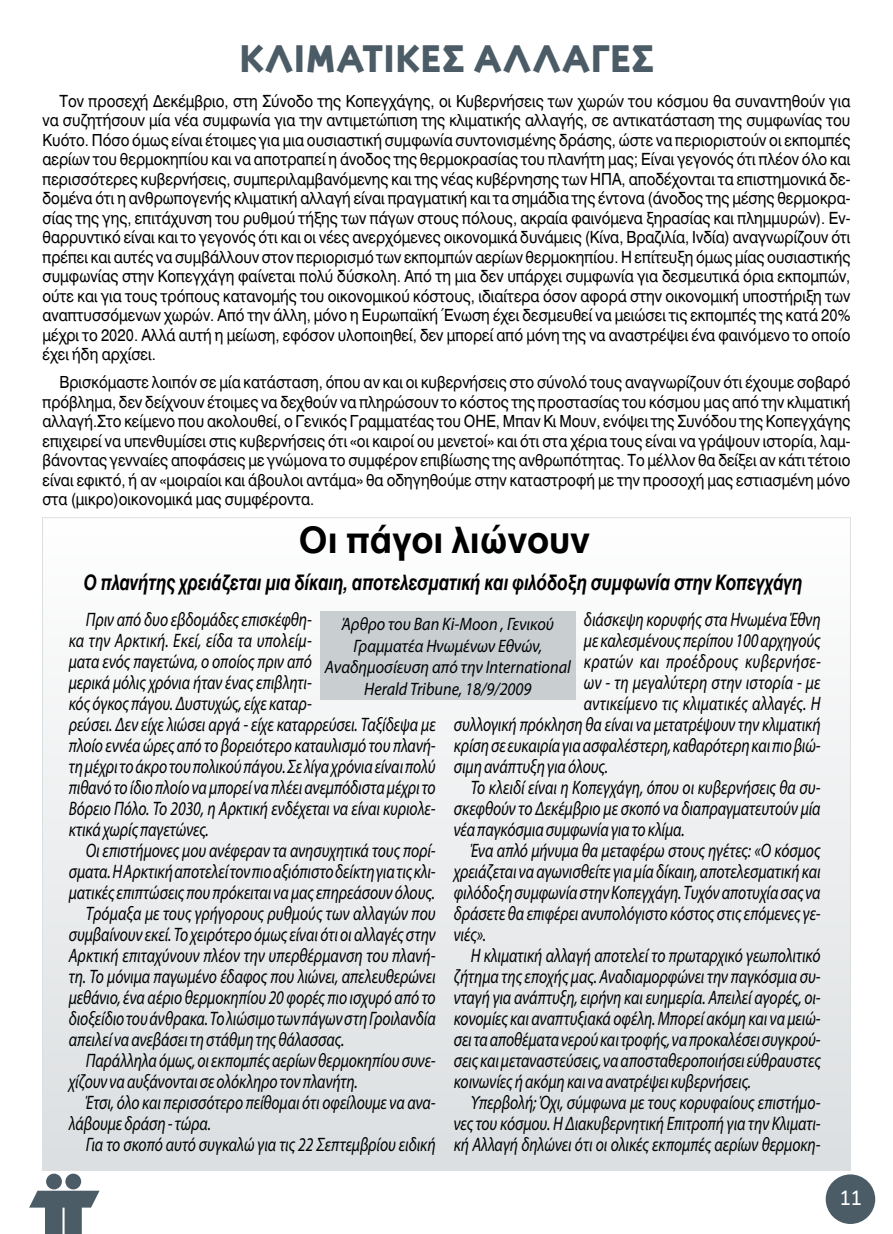
<style>
.page{position:relative;width:893px;height:1234px;background:#fff}
.page>*{position:absolute;margin:0;border:0;box-sizing:border-box;transform-origin:0 0}
.t1{font:900 39px "PF Textbook";letter-spacing:.005em;color:#4b5c66}
.t2{font:36px "UB Helvetica Bold";color:#000}
.t3{font:italic 21px "UB Helvetica Bold";color:#000;scale:.8 1}
.t4{font:21px "PF Textbook";color:#fff}
.t5{font:italic 19.5px/21px "Myriad Pro";letter-spacing:-.005em;color:#000;scale:.8 1}
.t6{font:italic 19.5px "Myriad Pro";letter-spacing:.02em;color:#000;scale:.8 1}
.t7{font:italic 18px/21.6px "Myriad Pro";color:#000;text-align:center;scale:.9 1}
.t8{font:16.5px/19.5px "UB Helvetica";color:#000;text-align:justify;scale:.9 1}
</style>
<div class="page">
<svg style="left:29px;top:1190px;width:71px;height:43px"></svg>
<div style="left:46px;top:1173px;width:16px;height:16px;background:#4b5c66;border-radius:50%"></div>
<div style="left:65px;top:1173px;width:16px;height:16px;background:#4b5c66;border-radius:50%"></div>
<div style="left:826px;top:1174px;width:49px;height:49px;background:#4b5c66;border-radius:50%"></div>
<div style="left:43px;top:517px;width:807px;height:652px;background:linear-gradient(to bottom,#fefefe,#dbdfe1)"></div>
<div style="left:320px;top:611px;width:255px;height:88px;background:#c9ced1"></div>
<h1 class="t1" style="left:239px;top:35px;width:416px">ΚΛΙΜΑΤΙΚΕΣ ΑΛΛΑΓΕΣ</h1>
<p class="t8" style="left:43px;top:91px;width:899px;text-indent:17px">Tον προσεχή Δεκέμβριο, στη Σύνοδο της Κοπεγχάγης, οι Κυβερνήσεις των χωρών του κόσμου θα συναντηθούν για να συζητήσουν μία νέα συμφωνία για την αντιμετώπιση της κλιματικής αλλαγής, σε αντικατάσταση της συμφωνίας του Κυότο. Πόσο όμως είναι έτοιμες για μια ουσιαστική συμφωνία συντονισμένης δράσης, ώστε να περιοριστούν οι εκπομπές αερίων του θερμοκηπίου και να αποτραπεί η άνοδος της θερμοκρασίας του πλανήτη μας; Είναι γεγονός ότι πλέον όλο και περισσότερες κυβερνήσεις, συμπεριλαμβανόμενης και της νέας κυβέρνησης των ΗΠΑ, αποδέχονται τα επιστημονικά δε&shy;δομένα ότι η ανθρωπογενής κλιματική αλλαγή είναι πραγματική και τα σημάδια της έντονα (άνοδος της μέσης θερμοκρα&shy;σίας της γης, επιτάχυνση του ρυθμού τήξης των πάγων στους πόλους, ακραία φαινόμενα ξηρασίας και πλημμυρών). Εν&shy;θαρρυντικό είναι και το γεγονός ότι και οι νέες ανερχόμενες οικονομικά δυνάμεις (Κίνα, Βραζιλία, Ινδία) αναγνωρίζουν ότι πρέπει και αυτές να συμβάλλουν στον περιορισμό των εκπομπών αερίων θερμοκηπίου. H επίτευξη όμως μίας ουσιαστικής συμφωνίας στην Κοπεγχάγη φαίνεται πολύ δύσκολη. Από τη μια δεν υπάρχει συμφωνία για δεσμευτικά όρια εκπομπών, ούτε και για τους τρόπους κατανομής του οικονομικού κόστους, ιδιαίτερα όσον αφορά στην οικονομική υποστήριξη των αναπτυσσόμενων χωρών. Από την άλλη, μόνο η Ευρωπαϊκή Ένωση έχει δεσμευθεί να μειώσει τις εκπομπές της κατά 20% μέχρι το 2020. Αλλά αυτή η μείωση, εφόσον υλοποιηθεί, δεν μπορεί από μόνη της να αναστρέψει ένα φαινόμενο το οποίο έχει ήδη αρχίσει.</p>
<p class="t8" style="left:43px;top:373px;width:899px;text-indent:17px">Βρισκόμαστε λοιπόν σε μία κατάσταση, όπου αν και οι κυβερνήσεις στο σύνολό τους αναγνωρίζουν ότι έχουμε σοβαρό πρόβλημα, δεν δείχνουν έτοιμες να δεχθούν να πληρώσουν το κόστος της προστασίας του κόσμου μας από την κλιματική αλλαγή.Στο κείμενο που ακολουθεί, ο Γενικός Γραμματέας του ΟΗΕ, Μπαν Κι Μουν, ενόψει της Συνόδου της Κοπεγχάγης επιχειρεί να υπενθυμίσει στις κυβερνήσεις ότι «οι καιροί ου μενετοί» και ότι στα χέρια τους είναι να γράψουν ιστορία, λαμ&shy;βάνοντας γενναίες αποφάσεις με γνώμονα το συμφέρον επιβίωσης της ανθρωπότητας. Το μέλλον θα δείξει αν κάτι τέτοιο είναι εφικτό, ή αν «μοιραίοι και άβουλοι αντάμα» θα οδηγηθούμε στην καταστροφή με την προσοχή μας εστιασμένη μόνο στα (μικρο)οικονομικά μας συμφέροντα.</p>
<h2 class="t2" style="left:299px;top:519px;width:292px">Οι πάγοι λιώνουν</h2>
<p class="t3" style="left:84px;top:570px;width:900px">Ο πλανήτης χρειάζεται μια δίκαιη, αποτελεσματική και φιλόδοξη συμφωνία στην Κοπεγχάγη</p>
<p class="t7" style="left:325px;top:613px;width:275px">Άρθρο του Ban Ki-Moon , Γενικού<br>Γραμματέα Hνωμένων Eθνών,<br>Aναδημοσίευση από την International<br>Herald Tribune, 18/9/2009</p>
<p class="t5" style="left:69px;top:608px;width:460px;text-indent:17px">Πριν από δυο εβδομάδες επισκέφθη-<br>κα την Αρκτική. Εκεί, είδα τα υπολείμ-<br>ματα ενός παγετώνα, ο οποίος πριν από<br>μερικά μόλις χρόνια ήταν ένας επιβλητι-<br>κός όγκος πάγου. Δυστυχώς, είχε καταρ-<br>ρεύσει. Δεν είχε λιώσει αργά - είχε καταρρεύσει. Ταξίδεψα με πλοίο εννέα ώρες από το βορειότερο καταυλισμό του πλανή&shy;τη μέχρι το άκρο του πολικού πάγου. Σε λίγα χρόνια είναι πολύ πιθανό το ίδιο πλοίο να μπορεί να πλέει ανεμπόδιστα μέχρι το Βόρειο Πόλο. Το 2030, η Αρκτική ενδέχεται να είναι κυριολε&shy;κτικά χωρίς παγετώνες.</p>
<p class="t5" style="left:86px;top:839px;width:439px">Οι επιστήμονες μου ανέφεραν τα ανησυχητικά τους πορί-</p>
<p class="t5" style="left:69px;top:860px;width:460px">σματα. Η Αρκτική αποτελεί τον πιο αξιόπιστο δείκτη για τις κλι-</p>
<p class="t5" style="left:69px;top:881px;width:459px">ματικές επιπτώσεις που πρόκειται να μας επηρεάσουν όλους.</p>
<p class="t5" style="left:86px;top:902px;width:439px">Τρόμαξα με τους γρήγορους ρυθμούς των αλλαγών που</p>
<p class="t5" style="left:69px;top:923px;width:460px">συμβαίνουν εκεί. Το χειρότερο όμως είναι ότι οι αλλαγές στην</p>
<p class="t5" style="left:69px;top:944px;width:460px">Αρκτική επιταχύνουν πλέον την υπερθέρμανση του πλανή-</p>
<p class="t5" style="left:69px;top:965px;width:460px">τη. Το μόνιμα παγωμένο έδαφος που λιώνει, απελευθερώνει</p>
<p class="t5" style="left:69px;top:986px;width:460px">μεθάνιο, ένα αέριο θερμοκηπίου 20 φορές πιο ισχυρό από το</p>
<p class="t5" style="left:69px;top:1007px;width:460px">διοξείδιο του άνθρακα. Το λιώσιμο των πάγων στη Γροιλανδία</p>
<p class="t5" style="left:69px;top:1028px;width:346px">απειλεί να ανεβάσει τη στάθμη της θάλασσας.</p>
<p class="t5" style="left:86px;top:1049px;width:439px">Παράλληλα όμως, οι εκπομπές αερίων θερμοκηπίου συνε-</p>
<p class="t5" style="left:69px;top:1070px;width:363px">χίζουν να αυξάνονται σε ολόκληρο τον πλανήτη.</p>
<p class="t5" style="left:86px;top:1091px;width:439px">Έτσι, όλο και περισσότερο πείθομαι ότι οφείλουμε να ανα-</p>
<p class="t5" style="left:69px;top:1112px;width:179px">λάβουμε δράση - τώρα.</p>
<p class="t5" style="left:86px;top:1133px;width:439px">Για το σκοπό αυτό συγκαλώ για τις 22 Σεπτεμβρίου ειδική</p>
<p class="t5" style="left:584px;top:608px;width:297px">διάσκεψη κορυφής στα Ηνωμένα Έθνη</p>
<p class="t5" style="left:584px;top:629px;width:297px">με καλεσμένους περίπου 100 αρχηγούς</p>
<p class="t6" style="left:584px;top:649px;width:298px">κρατών και προέδρους κυβερνήσε-</p>
<p class="t5" style="left:584px;top:671px;width:297px">ων - τη μεγαλύτερη στην ιστορία - με</p>
<p class="t5" style="left:584px;top:692px;width:297px">αντικείμενο τις κλιματικές αλλαγές. Η</p>
<p class="t5" style="left:454px;top:713px;width:460px">συλλογική πρόκληση θα είναι να μετατρέψουν την κλιματική</p>
<p class="t5" style="left:454px;top:734px;width:460px">κρίση σε ευκαιρία για ασφαλέστερη, καθαρότερη και πιο βιώ-</p>
<p class="t5" style="left:454px;top:755px;width:195px">σιμη ανάπτυξη για όλους.</p>
<p class="t5" style="left:471px;top:776px;width:439px">Το κλειδί είναι η Κοπεγχάγη, όπου οι κυβερνήσεις θα συ-</p>
<p class="t5" style="left:454px;top:797px;width:460px">σκεφθούν το Δεκέμβριο με σκοπό να διαπραγματευτούν μία</p>
<p class="t5" style="left:454px;top:818px;width:290px">νέα παγκόσμια συμφωνία για το κλίμα.</p>
<p class="t5" style="left:471px;top:839px;width:439px">Ένα απλό μήνυμα θα μεταφέρω στους ηγέτες: «Ο κόσμος</p>
<p class="t5" style="left:454px;top:860px;width:460px">χρειάζεται να αγωνισθείτε για μία δίκαιη, αποτελεσματική και</p>
<p class="t5" style="left:454px;top:881px;width:460px">φιλόδοξη συμφωνία στην Κοπεγχάγη. Τυχόν αποτυχία σας να</p>
<p class="t5" style="left:454px;top:902px;width:460px">δράσετε θα επιφέρει ανυπολόγιστο κόστος στις επόμενες γε-</p>
<p class="t5" style="left:454px;top:923px;width:42px">νιές».</p>
<p class="t5" style="left:471px;top:944px;width:439px">Η κλιματική αλλαγή αποτελεί το πρωταρχικό γεωπολιτικό</p>
<p class="t5" style="left:454px;top:965px;width:460px">ζήτημα της εποχής μας. Αναδιαμορφώνει την παγκόσμια συ-</p>
<p class="t5" style="left:454px;top:986px;width:460px">νταγή για ανάπτυξη, ειρήνη και ευημερία. Απειλεί αγορές, οι-</p>
<p class="t5" style="left:454px;top:1007px;width:460px">κονομίες και αναπτυξιακά οφέλη. Μπορεί ακόμη και να μειώ-</p>
<p class="t5" style="left:454px;top:1028px;width:460px">σει τα αποθέματα νερού και τροφής, να προκαλέσει συγκρού-</p>
<p class="t5" style="left:454px;top:1049px;width:460px">σεις και μεταναστεύσεις, να αποσταθεροποιήσει εύθραυστες</p>
<p class="t5" style="left:454px;top:1070px;width:373px">κοινωνίες ή ακόμη και να ανατρέψει κυβερνήσεις.</p>
<p class="t5" style="left:471px;top:1091px;width:439px">Υπερβολή; Όχι, σύμφωνα με τους κορυφαίους επιστήμο-</p>
<p class="t5" style="left:454px;top:1112px;width:460px">νες του κόσμου. Η Διακυβερνητική Επιτροπή για την Κλιματι-</p>
<p class="t5" style="left:454px;top:1133px;width:460px">κή Αλλαγή δηλώνει ότι οι ολικές εκπομπές αερίων θερμοκη-</p>
<p class="t4" style="left:839px;top:1184px;width:25px">11</p>
</div>
